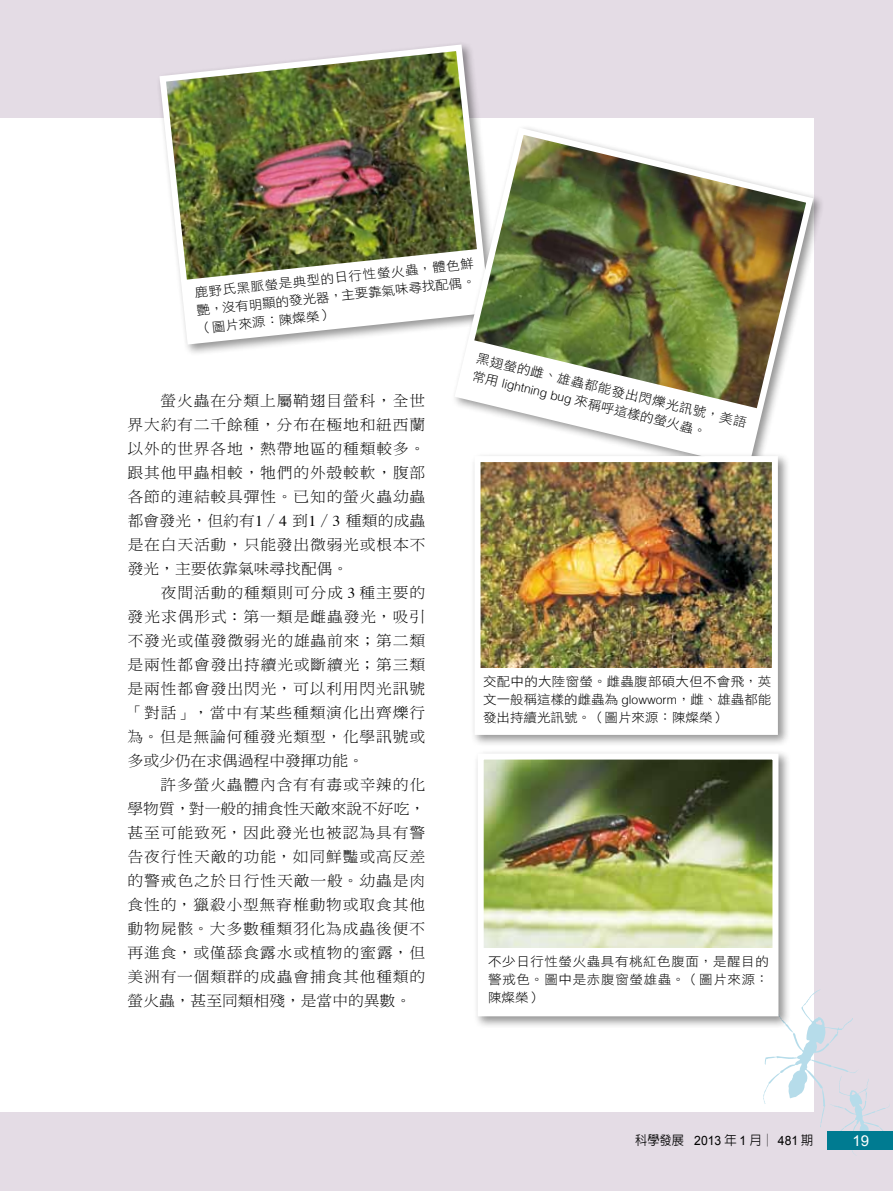
<style>
.page{position:relative;width:893px;height:1191px;background:#e4dce5}
.page>*{position:absolute;margin:0;border:0;box-sizing:border-box;transform-origin:0 0}
.t1{font:15px/24px "DF Ming Std W3";letter-spacing:.055em;color:#000;text-align:justify;scale:1.05 1}
.t2{font:15px "Arial";color:#fff}
.t3{font:12.9px/18px "DF Hei Std W3";letter-spacing:.02em;color:#000;text-align:justify;scale:1.05 1}
.t4{font:500 12.9px "AR New Hei B5";color:#000;scale:.95 1}
.t5{font:300 12.3px "Helvetica";color:#000}
.s1{font-family:"Times"}
.s2{font-family:"Helvetica";font-weight:300;font-size:12.3px}
.s3{font-family:"Arial";font-weight:400}
</style>
<div class="page">
<div style="left:0;top:118px;width:813px;height:993px;background:#fff"></div>
<svg style="left:763px;top:989px;width:129px;height:166px"></svg>
<div style="left:828px;top:1131px;width:65px;height:18px;background:#007b91"></div>
<div style="left:156px;top:41px;width:346px;height:315px;background:#000;opacity:.42"></div>
<img style="left:156px;top:41px;width:337px;height:307px">
<div style="left:452px;top:125px;width:373px;height:354px;background:#000;opacity:.42"></div>
<img style="left:451px;top:124px;width:366px;height:347px">
<div style="left:470px;top:452px;width:320px;height:295px;background:#000;opacity:.42"></div>
<div style="left:477px;top:459px;width:298px;height:273px;background:#fff"></div>
<img style="left:481px;top:463px;width:290px;height:204px">
<div style="left:474px;top:456px;width:304px;height:279px;border:6px solid #fff"></div>
<div style="left:474px;top:749px;width:317px;height:279px;background:#000;opacity:.42"></div>
<div style="left:481px;top:756px;width:294px;height:257px;background:#fff"></div>
<img style="left:485px;top:760px;width:286px;height:187px">
<div style="left:478px;top:753px;width:300px;height:263px;border:6px solid #fff"></div>
<p class="t3" style="left:194px;top:283px;width:269px;rotate:-6deg">鹿野氏黑脈螢是典型的日行性螢火蟲，體色鮮艷，沒有明顯的發光器，主要靠氣味尋找配偶。（圖片來源：陳燦榮）</p>
<p class="t3" style="left:478px;top:350px;width:266px;line-height:17px;rotate:13deg">黑翅螢的雌、雄蟲都能發出閃爍光訊號，美語常用</p>
<p class="t5" style="left:504px;top:375px;width:73px;rotate:14deg">lightning bug</p>
<p class="t1" style="left:128px;top:388px;width:285px;text-indent:33px">螢火蟲在分類上屬鞘翅目螢科，全世界大約有二千餘種，分布在極地和紐西蘭以外的世界各地，熱帶地區的種類較多。跟其他甲蟲相較，牠們的外殼較軟，腹部各節的連結較具彈性。已知的螢火蟲幼蟲都會發光，但約有<span class="s1">1</span>／<span class="s1">4</span> 到<span class="s1">1</span>／<span class="s1">3</span> 種類的成蟲是在白天活動，只能發出微弱光或根本不發光，主要依靠氣味尋找配偶。</p>
<p class="t1" style="left:128px;top:580px;width:285px;text-indent:33px">夜間活動的種類則可分成 <span class="s1">3</span> 種主要的發光求偶形式：第一類是雌蟲發光，吸引不發光或僅發微弱光的雄蟲前來；第二類是兩性都會發出持續光或斷續光；第三類是兩性都會發出閃光，可以利用閃光訊號「對話」，當中有某些種類演化出齊爍行為。但是無論何種發光類型，化學訊號或多或少仍在求偶過程中發揮功能。</p>
<p class="t1" style="left:127px;top:772px;width:285px;text-indent:33px">許多螢火蟲體內含有有毒或辛辣的化學物質，對一般的捕食性天敵來說不好吃，甚至可能致死，因此發光也被認為具有警告夜行性天敵的功能，如同鮮豔或高反差的警戒色之於日行性天敵一般。幼蟲是肉食性的，獵殺小型無脊椎動物或取食其他動物屍骸。大多數種類羽化為成蟲後便不再進食，或僅舔食露水或植物的蜜露，但美洲有一個類群的成蟲會捕食其他種類的螢火蟲，甚至同類相殘，是當中的異數。</p>
<p class="t3" style="left:577px;top:391px;width:130px;rotate:13deg">來稱呼這樣的螢火蟲。</p>
<p class="t3" style="left:483px;top:672px;width:276px">交配中的大陸窗螢。雌蟲腹部碩大但不會飛，英文一般稱這樣的雌蟲為 <span class="s2">glowworm</span>，雌、雄蟲都能發出持續光訊號。（圖片來源：陳燦榮）</p>
<p class="t3" style="left:488px;top:952px;width:269px">不少日行性螢火蟲具有桃紅色腹面，是醒目的警戒色。圖中是赤腹窗螢雄蟲。（圖片來源：陳燦榮）</p>
<p class="t4" style="left:635px;top:1133px;width:189px">科學發展 <span class="s3">2013</span> 年 <span class="s3">1</span> 月│ <span class="s3">481</span> 期</p>
<p class="t2" style="left:852px;top:1131px;width:18px">19</p>
</div>
